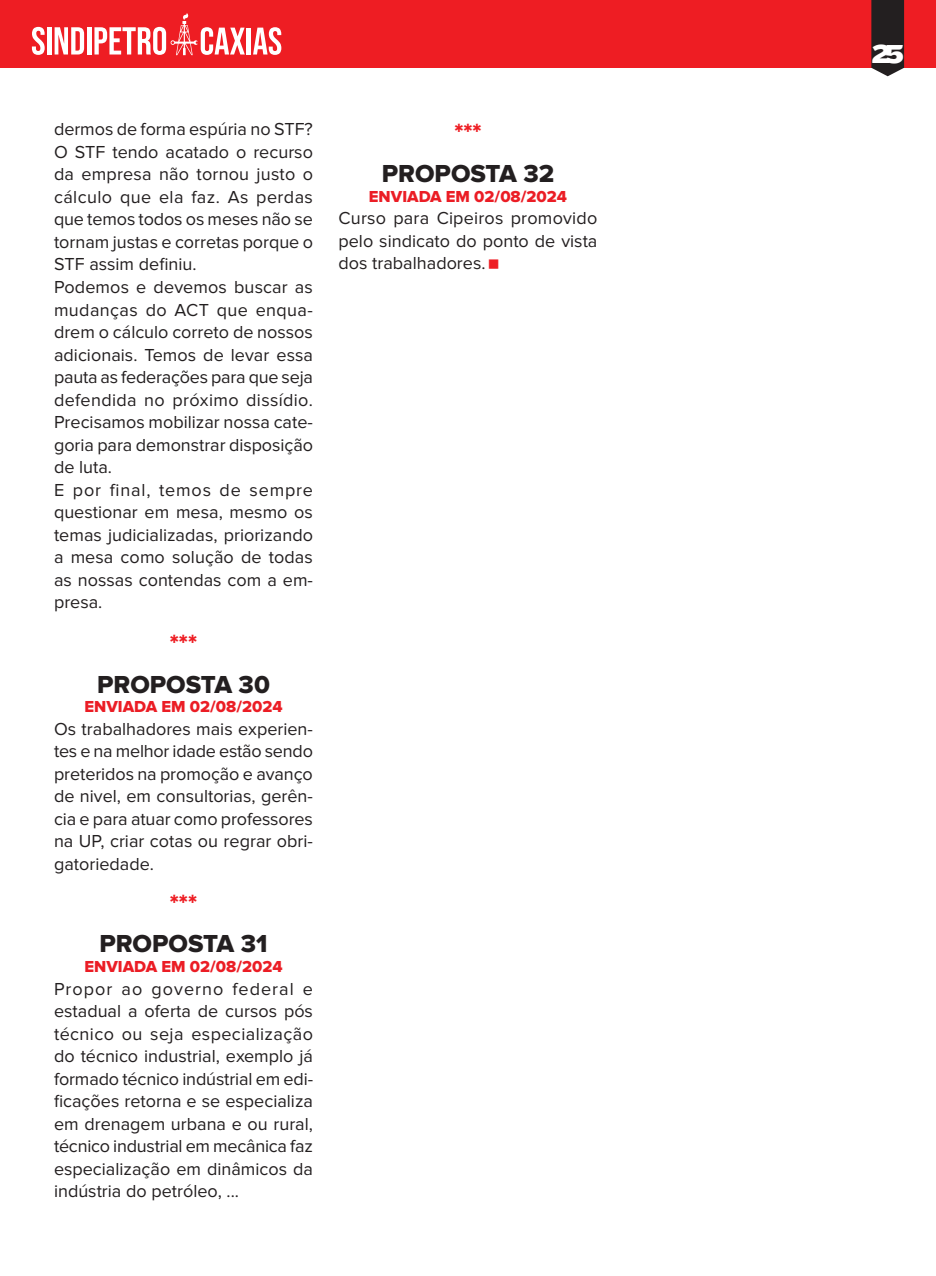
<style>
.page{position:relative;width:936px;height:1276px;background:#fff}
.page>*{position:absolute;margin:0;border:0;box-sizing:border-box;transform-origin:0 0}
.t1{font:27px "Knockout HTF73 Full Heviweight";color:#fff}
.t2{font:25.5px "Proxima Nova Extrabld";color:#231f20}
.t3{font:25.5px "Proxima Nova Extrabld";color:#ee1d23}
.t4{font:18px/22.5px "Proxima Nova";color:#231f20;text-align:justify}
.t5{font:16.5px "Proxima Nova Extrabld";color:#eb1d25}
</style>
<div class="page">
<div style="left:0;top:0;width:935px;height:68px;background:#ee1d23"></div>
<svg style="left:871px;top:0;width:33px;height:76px;background:#302a2b"></svg>
<svg style="left:32px;top:27px;width:13px;height:28px"></svg>
<hr style="left:47px;top:27px;width:4px;height:27px;background:#fff">
<svg style="left:55px;top:27px;width:29px;height:27px"></svg>
<hr style="left:87px;top:27px;width:4px;height:27px;background:#fff">
<hr style="left:247px;top:28px;width:4px;height:26px;background:#fff">
<svg style="left:253px;top:27px;width:28px;height:28px"></svg>
<svg style="left:94px;top:13px;width:151px;height:42px"></svg>
<p class="t4" style="left:54px;top:119px;width:261px;text-align:left">dermos de forma espúria no STF?<br>O STF tendo acatado o recurso da empresa não tornou justo o cálculo que ela faz. As perdas que temos todos os meses não se tornam justas e corretas porque o<br>STF assim definiu.<br>Podemos e devemos buscar as mudanças do ACT que enqua&shy;drem o cálculo correto de nossos adicionais. Temos de levar essa pauta as federações para que seja defendida no próximo dissídio.<br>Precisamos mobilizar nossa cate&shy;goria para demonstrar disposição de luta.<br>E por final, temos de sempre questionar em mesa, mesmo os temas judicializadas, priorizando a mesa como solução de todas as nossas contendas com a em&shy;presa.</p>
<h2 class="t3" style="left:170px;top:628px;width:29px">***</h2>
<h2 class="t2" style="left:97px;top:669px;width:174px">PROPOSTA 30</h2>
<p class="t5" style="left:84px;top:697px;width:200px">ENVIADA EM 02/08/2024</p>
<p class="t4" style="left:54px;top:718px;width:260px">Os trabalhadores mais experien&shy;tes e na melhor idade estão sendo preteridos na promoção e avanço de nivel, em consultorias, gerên&shy;cia e para atuar como professores na UP, criar cotas ou regrar obri&shy;gatoriedade.</p>
<h2 class="t3" style="left:170px;top:888px;width:29px">***</h2>
<h2 class="t2" style="left:99px;top:929px;width:170px">PROPOSTA 31</h2>
<p class="t5" style="left:84px;top:957px;width:200px">ENVIADA EM 02/08/2024</p>
<p class="t4" style="left:54px;top:978px;width:260px">Propor ao governo federal e estadual a oferta de cursos pós técnico ou seja especialização do técnico industrial, exemplo já formado técnico indústrial em edi&shy;ficações retorna e se especializa em drenagem urbana e ou rural, técnico industrial em mecânica faz especialização em dinâmicos da indústria do petróleo, ...</p>
<h2 class="t3" style="left:454px;top:118px;width:29px">***</h2>
<h2 class="t2" style="left:382px;top:159px;width:174px">PROPOSTA 32</h2>
<p class="t5" style="left:369px;top:187px;width:200px">ENVIADA EM 02/08/2024</p>
<p class="t4" style="left:338px;top:208px;width:260px">Curso para Cipeiros promovido pelo sindicato do ponto de vista dos trabalhadores.</p>
<h1 class="t1" style="left:871px;top:39px;width:34px">25</h1>
</div>
